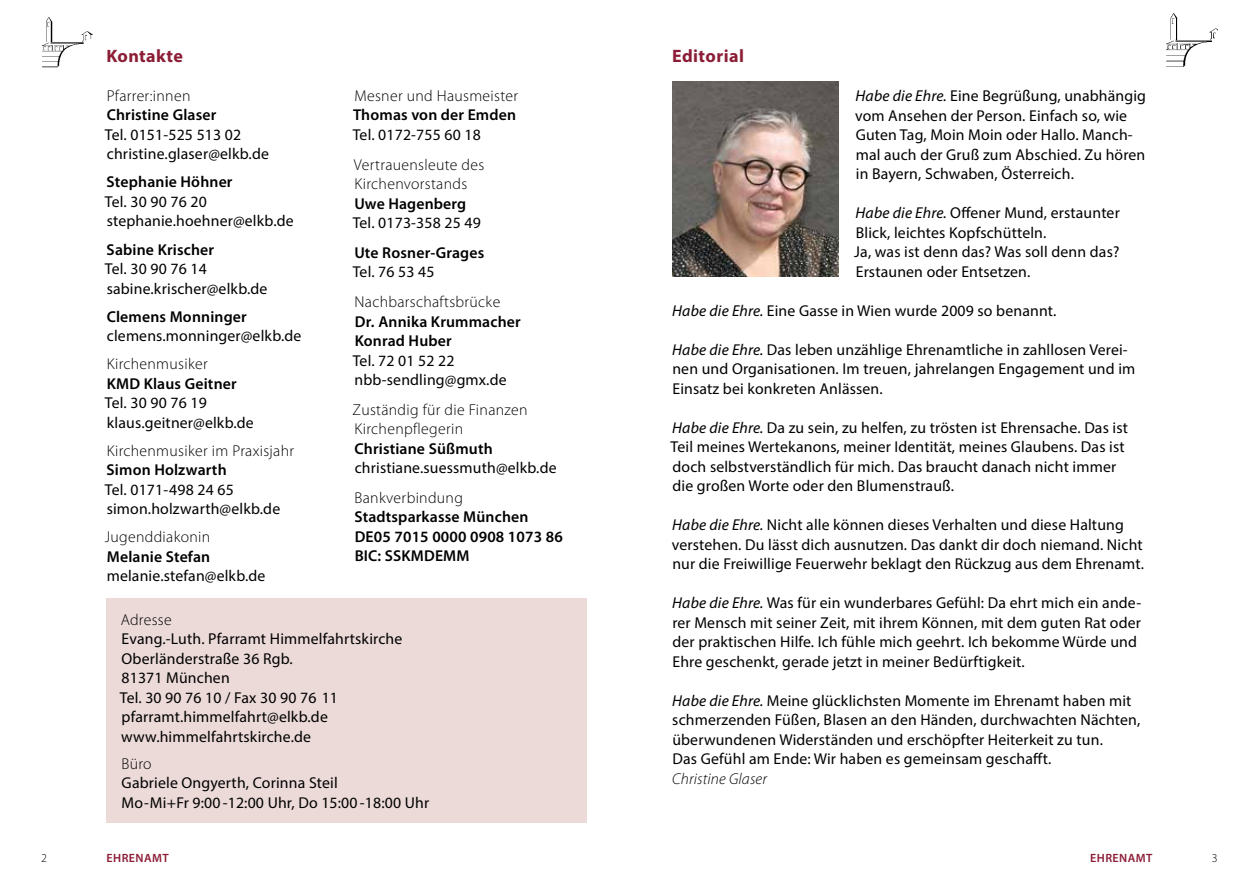
<style>
.page{position:relative;width:1259px;height:893px;background:#fff}
.page>*{position:absolute;margin:0;border:0;box-sizing:border-box;transform-origin:0 0}
.t1{font:700 18px "Myriad Pro";letter-spacing:.025em;color:#8c1d36}
.t2{font:15.75px/19.5px "Myriad Pro";letter-spacing:.01em;color:#000}
.t3{font:600 15.75px/19.5px "Myriad Pro";letter-spacing:.01em;color:#000}
.t4{font:300 15.75px/19.5px "Myriad Pro";letter-spacing:.02em;color:#000}
.t5{font:italic 300 15.75px "Myriad Pro";letter-spacing:.01em;color:#000}
.t6{font:600 12px "Myriad Pro";letter-spacing:.04em;color:#8c1d36}
.t7{font:300 12px "Myriad Pro";color:#000}
.s1{font-style:italic}
</style>
<div class="page">
<img style="left:1166px;top:13px;width:51px;height:54px">
<img style="left:42px;top:17px;width:51px;height:50px">
<img style="left:672px;top:82px;width:166px;height:195px">
<div style="left:106px;top:598px;width:481px;height:225px;background:#ebdad8"></div>
<p class="t1" style="left:106px;top:44px;width:78px">Kontakte</p>
<p class="t1" style="left:672px;top:44px;width:73px">Editorial</p>
<p class="t4" style="left:107px;top:86px;width:85px">Pfarrer:innen</p>
<p class="t3" style="left:107px;top:105px;width:111px">Christine Glaser</p>
<p class="t2" style="left:105px;top:125px;width:165px">Tel. 0151-525 513 02 christine.glaser@elkb.de</p>
<p class="t3" style="left:107px;top:172px;width:127px">Stephanie Höhner</p>
<p class="t2" style="left:105px;top:192px;width:190px">Tel. 30 90 76 20 stephanie.hoehner@elkb.de</p>
<p class="t3" style="left:107px;top:239px;width:109px">Sabine Krischer</p>
<p class="t2" style="left:105px;top:259px;width:164px">Tel. 30 90 76 14 sabine.krischer@elkb.de</p>
<p class="t3" style="left:107px;top:306px;width:142px">Clemens Monninger</p>
<p class="t2" style="left:107px;top:326px;width:196px">clemens.monninger@elkb.de</p>
<p class="t4" style="left:107px;top:354px;width:103px">Kirchenmusiker</p>
<p class="t3" style="left:107px;top:373px;width:131px">KMD Klaus Geitner</p>
<p class="t2" style="left:105px;top:393px;width:150px">Tel. 30 90 76 19 klaus.geitner@elkb.de</p>
<p class="t4" style="left:107px;top:440px;width:189px">Kirchenmusiker im Praxisjahr</p>
<p class="t3" style="left:107px;top:460px;width:121px">Simon Holzwarth</p>
<p class="t2" style="left:105px;top:479px;width:177px">Tel. 0171-498 24 65 simon.holzwarth@elkb.de</p>
<p class="t4" style="left:105px;top:527px;width:107px">Jugenddiakonin</p>
<p class="t3" style="left:107px;top:546px;width:105px">Melanie Stefan</p>
<p class="t2" style="left:107px;top:566px;width:160px">melanie.stefan@elkb.de</p>
<p class="t4" style="left:354px;top:86px;width:165px">Mesner und Hausmeister</p>
<p class="t3" style="left:353px;top:105px;width:165px">Thomas von der Emden</p>
<p class="t2" style="left:353px;top:125px;width:129px">Tel. 0172-755 60 18</p>
<p class="t4" style="left:354px;top:155px;width:132px">Vertrauensleute des<br>Kirchenvorstands</p>
<p class="t3" style="left:354px;top:193px;width:113px">Uwe Hagenberg</p>
<p class="t2" style="left:353px;top:213px;width:129px">Tel. 0173-358 25 49</p>
<p class="t3" style="left:354px;top:242px;width:131px">Ute Rosner-Grages</p>
<p class="t2" style="left:353px;top:262px;width:83px">Tel. 76 53 45</p>
<p class="t4" style="left:354px;top:292px;width:147px">Nachbarschaftsbrücke</p>
<p class="t3" style="left:355px;top:311px;width:168px">Dr. Annika Krummacher<br>Konrad Huber</p>
<p class="t2" style="left:353px;top:350px;width:155px">Tel. 72 01 52 22 nbb-sendling@gmx.de</p>
<p class="t4" style="left:353px;top:400px;width:176px">Zuständig für die Finanzen<br>Kirchenpflegerin</p>
<p class="t3" style="left:354px;top:438px;width:140px">Christiane Süßmuth</p>
<p class="t2" style="left:355px;top:458px;width:203px">christiane.suessmuth@elkb.de</p>
<p class="t4" style="left:354px;top:488px;width:110px">Bankverbindung</p>
<p class="t3" style="left:354px;top:507px;width:210px">Stadtsparkasse München<br>DE05 7015 0000 0908 1073 86<br>BIC: SSKMDEMM</p>
<p class="t4" style="left:121px;top:610px;width:53px">Adresse</p>
<p class="t2" style="left:120px;top:629px;width:284px">Evang.-Luth. Pfarramt Himmelfahrtskirche<br>Oberländerstraße 36 Rgb.<br>81371 München<br>Tel. 30 90 76 10 / Fax 30 90 76 11 pfarramt.himmelfahrt@elkb.de www.himmelfahrtskirche.de</p>
<p class="t4" style="left:122px;top:753px;width:32px">Büro</p>
<p class="t2" style="left:122px;top:773px;width:309px">Gabriele Ongyerth, Corinna Steil<br>Mo-Mi+Fr 9:00 -12:00 Uhr, Do 15:00 -18:00 Uhr</p>
<p class="t2" style="left:855px;top:86px;width:292px"><span class="s1">Habe die Ehre.</span> Eine Begrüßung, unabhängig vom Ansehen der Person. Einfach so, wie Guten Tag, Moin Moin oder Hallo. Manch&shy;mal auch der Gruß zum Abschied. Zu hören in Bayern, Schwaben, Österreich.</p>
<p class="t2" style="left:854px;top:203px;width:267px"><span class="s1">Habe die Ehre.</span> Offener Mund, erstaunter Blick, leichtes Kopfschütteln.<br>Ja, was ist denn das? Was soll denn das?<br>Erstaunen oder Entsetzen.</p>
<p class="t2" style="left:672px;top:300px;width:386px"><span class="s1">Habe die Ehre.</span> Eine Gasse in Wien wurde 2009 so benannt.</p>
<p class="t2" style="left:672px;top:339px;width:464px"><span class="s1">Habe die Ehre.</span> Das leben unzählige Ehrenamtliche in zahllosen Verei&shy;nen und Organisationen. Im treuen, jahrelangen Engagement und im<br>Einsatz bei konkreten Anlässen.</p>
<p class="t2" style="left:670px;top:417px;width:459px"><span class="s1">Habe die Ehre.</span> Da zu sein, zu helfen, zu trösten ist Ehrensache. Das ist Teil meines Wertekanons, meiner Identität, meines Glaubens. Das ist doch selbstverständlich für mich. Das braucht danach nicht immer die großen Worte oder den Blumenstrauß.</p>
<p class="t2" style="left:672px;top:515px;width:474px"><span class="s1">Habe die Ehre.</span> Nicht alle können dieses Verhalten und diese Haltung verstehen. Du lässt dich ausnutzen. Das dankt dir doch niemand. Nicht nur die Freiwillige Feuerwehr beklagt den Rückzug aus dem Ehrenamt.</p>
<p class="t2" style="left:672px;top:593px;width:470px"><span class="s1">Habe die Ehre.</span> Was für ein wunderbares Gefühl: Da ehrt mich ein ande&shy;rer Mensch mit seiner Zeit, mit ihrem Können, mit dem guten Rat oder der praktischen Hilfe. Ich fühle mich geehrt. Ich bekomme Würde und Ehre geschenkt, gerade jetzt in meiner Bedürftigkeit.</p>
<p class="t2" style="left:672px;top:690px;width:470px"><span class="s1">Habe die Ehre.</span> Meine glücklichsten Momente im Ehrenamt haben mit schmerzenden Füßen, Blasen an den Händen, durchwachten Nächten, überwundenen Widerständen und erschöpfter Heiterkeit zu tun.<br>Das Gefühl am Ende: Wir haben es gemeinsam geschafft.</p>
<p class="t5" style="left:672px;top:769px;width:96px">Christine Glaser</p>
<p class="t6" style="left:106px;top:850px;width:64px">EHRENAMT</p>
<p class="t6" style="left:1090px;top:850px;width:64px">EHRENAMT</p>
<p class="t7" style="left:41px;top:850px;width:7px">2</p>
<p class="t7" style="left:1211px;top:850px;width:7px">3</p>
</div>
